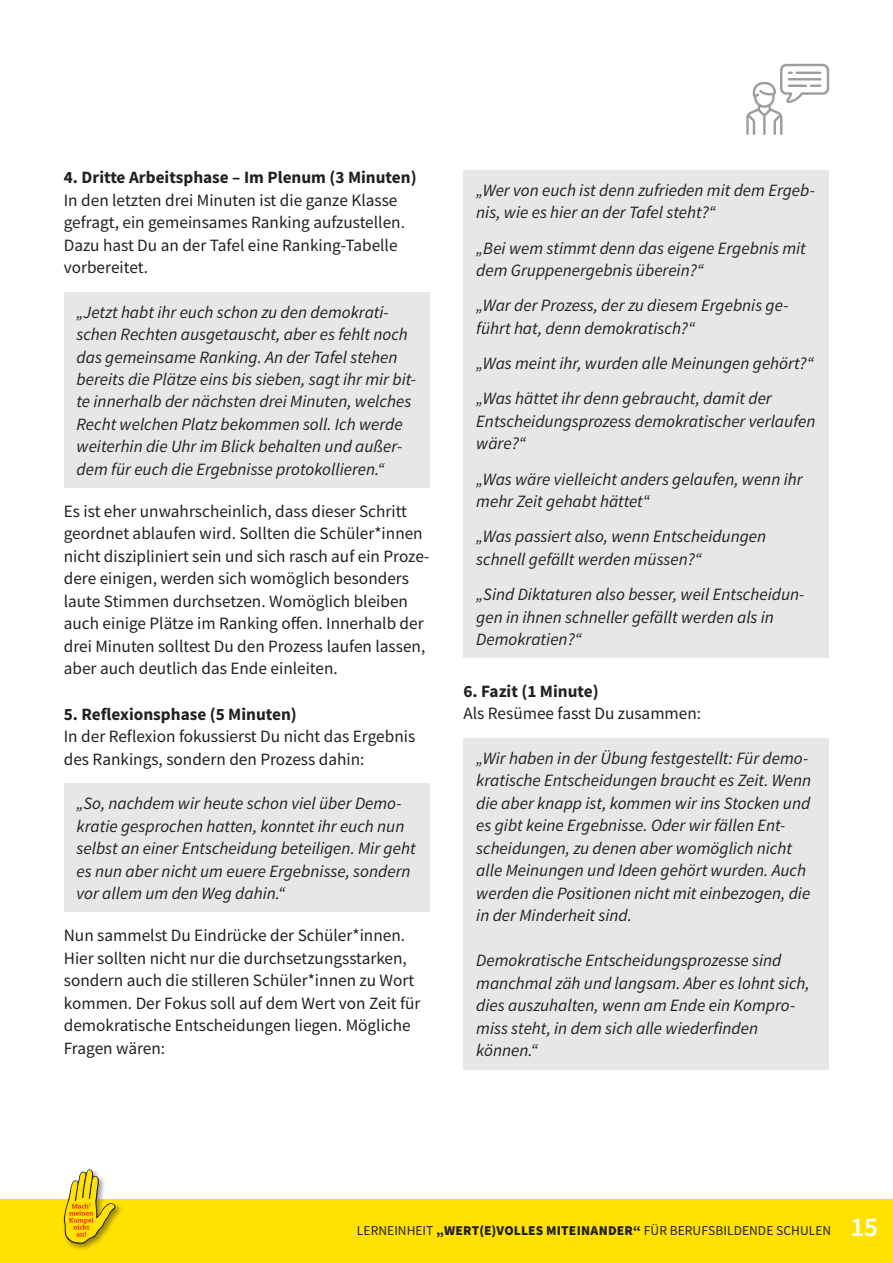
<style>
.page{position:relative;width:893px;height:1263px;background:#fff}
.page>*{position:absolute;margin:0;border:0;box-sizing:border-box;transform-origin:0 0}
.t1{font:italic 17.25px/22.5px "Source Sans Pro";color:#231f20}
.t2{font:17.25px/22.5px "Source Sans Pro";color:#231f20}
.t3{font:700 17.25px "Source Sans Pro";color:#231f20}
.t4{font:13.5px "Source Sans Pro";letter-spacing:.005em;color:#231f20}
.s1{font-weight:900}
.s2{font-weight:600;font-size:27px;color:#fff}
</style>
<div class="page">
<div style="left:0;top:1199px;width:893px;height:64px;background:#ffe201"></div>
<svg style="left:746px;top:64px;width:83px;height:71px"></svg>
<div style="left:62px;top:1168px;width:61px;height:83px;background:#231f20;opacity:.45"></div>
<svg style="left:64px;top:1169px;width:52px;height:75px"></svg>
<div style="left:64px;top:292px;width:365px;height:196px;background:#e6e7e9"></div>
<div style="left:64px;top:783px;width:365px;height:129px;background:#e6e7e9"></div>
<div style="left:463px;top:170px;width:366px;height:488px;background:#e6e7e9"></div>
<div style="left:463px;top:738px;width:366px;height:331px;background:#e6e7e9"></div>
<p class="t3" style="left:64px;top:166px;width:354px">4. Dritte Arbeitsphase – Im Plenum (3 Minuten)</p>
<p class="t2" style="left:64px;top:188px;width:343px">In den letzten drei Minuten ist die ganze Klasse gefragt, ein gemeinsames Ranking aufzustellen.<br>Dazu hast Du an der Tafel eine Ranking-Tabelle vorbereitet.</p>
<p class="t1" style="left:77px;top:300px;width:341px">„Jetzt habt ihr euch schon zu den demokrati&shy;schen Rechten ausgetauscht, aber es fehlt noch das gemeinsame Ranking. An der Tafel stehen bereits die Plätze eins bis sieben, sagt ihr mir bit&shy;te innerhalb der nächsten drei Minuten, welches Recht welchen Platz bekommen soll. Ich werde weiterhin die Uhr im Blick behalten und außer&shy;dem für euch die Ergebnisse protokollieren.“</p>
<p class="t2" style="left:64px;top:500px;width:367px">Es ist eher unwahrscheinlich, dass dieser Schritt geordnet ablaufen wird. Sollten die Schüler*innen nicht diszipliniert sein und sich rasch auf ein Proze&shy;dere einigen, werden sich womöglich besonders laute Stimmen durchsetzen. Womöglich bleiben auch einige Plätze im Ranking offen. Innerhalb der drei Minuten solltest Du den Prozess laufen lassen, aber auch deutlich das Ende einleiten.</p>
<p class="t3" style="left:64px;top:702px;width:235px">5. Reflexionsphase (5 Minuten)</p>
<p class="t2" style="left:64px;top:725px;width:353px">In der Reflexion fokussierst Du nicht das Ergebnis des Rankings, sondern den Prozess dahin:</p>
<p class="t1" style="left:77px;top:792px;width:341px">„So, nachdem wir heute schon viel über Demo&shy;kratie gesprochen hatten, konntet ihr euch nun selbst an einer Entscheidung beteiligen. Mir geht es nun aber nicht um euere Ergebnisse, sondern vor allem um den Weg dahin.“</p>
<p class="t2" style="left:64px;top:924px;width:358px">Nun sammelst Du Eindrücke der Schüler*innen.<br>Hier sollten nicht nur die durchsetzungsstarken, sondern auch die stilleren Schüler*innen zu Wort kommen. Der Fokus soll auf dem Wert von Zeit für demokratische Entscheidungen liegen. Mögliche Fragen wären:</p>
<p class="t1" style="left:476px;top:179px;width:340px">„Wer von euch ist denn zufrieden mit dem Ergeb&shy;nis, wie es hier an der Tafel steht?“</p>
<p class="t1" style="left:476px;top:236px;width:331px">„Bei wem stimmt denn das eigene Ergebnis mit dem Gruppenergebnis überein?“</p>
<p class="t1" style="left:476px;top:294px;width:314px">„War der Prozess, der zu diesem Ergebnis ge&shy;führt hat, denn demokratisch?“</p>
<p class="t1" style="left:476px;top:345px;width:339px;line-height:35.2px">„Was meint ihr, wurden alle Meinungen gehört?“ „Was hättet ihr denn gebraucht, damit der</p>
<p class="t1" style="left:476px;top:410px;width:341px">Entscheidungsprozess demokratischer verlaufen wäre?“</p>
<p class="t1" style="left:476px;top:467px;width:328px">„Was wäre vielleicht anders gelaufen, wenn ihr mehr Zeit gehabt hättet“</p>
<p class="t1" style="left:476px;top:525px;width:292px">„Was passiert also, wenn Entscheidungen schnell gefällt werden müssen?“</p>
<p class="t1" style="left:476px;top:583px;width:330px">„Sind Diktaturen also besser, weil Entscheidun&shy;gen in ihnen schneller gefällt werden als in<br>Demokratien?“</p>
<p class="t3" style="left:463px;top:679px;width:137px">6. Fazit (1 Minute)</p>
<p class="t2" style="left:463px;top:702px;width:239px">Als Resümee fasst Du zusammen:</p>
<p class="t1" style="left:476px;top:747px;width:336px">„Wir haben in der Übung festgestellt: Für demo&shy;kratische Entscheidungen braucht es Zeit. Wenn die aber knapp ist, kommen wir ins Stocken und es gibt keine Ergebnisse. Oder wir fällen Ent&shy;scheidungen, zu denen aber womöglich nicht alle Meinungen und Ideen gehört wurden. Auch werden die Positionen nicht mit einbezogen, die in der Minderheit sind.</p>
<p class="t1" style="left:476px;top:949px;width:335px">Demokratische Entscheidungsprozesse sind manchmal zäh und langsam. Aber es lohnt sich, dies auszuhalten, wenn am Ende ein Kompro&shy;miss steht, in dem sich alle wiederfinden können.“</p>
<p class="t4" style="left:357px;top:1222px;width:523px">Lerneinheit <span class="s1">„WERT(E)VOLLES MITEINANDER“</span> für berufsbildende Schulen <span class="s2">15</span></p>
</div>
